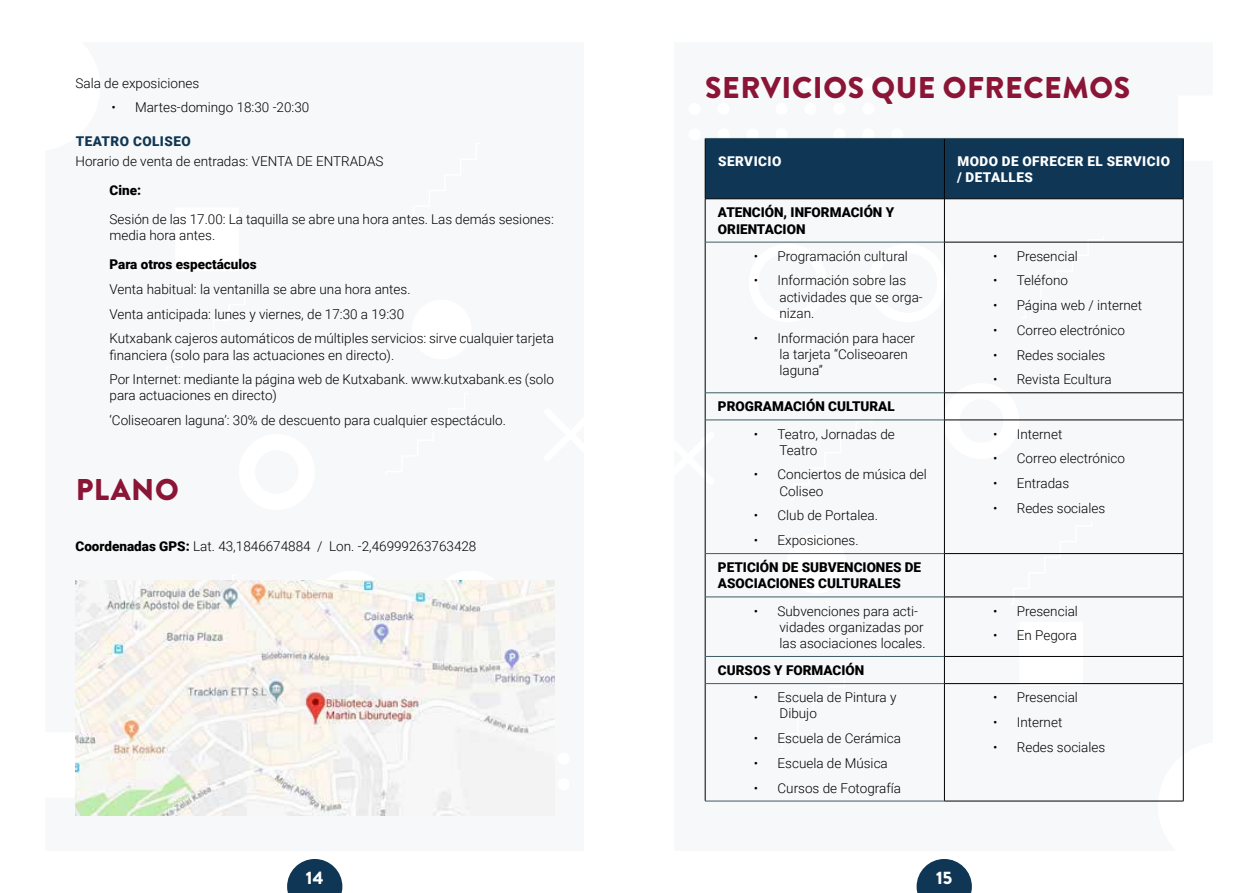
<style>
.page{position:relative;width:1259px;height:893px;background:#fff}
.page>*{position:absolute;margin:0;border:0;box-sizing:border-box;transform-origin:0 0}
.t1{font:900 30px "Brandon Grotesque";letter-spacing:.02em;color:#8a1536}
.t2{font:900 18px "Brandon Grotesque";color:#fff}
.t3{font:300 13.5px/16.2px "Roboto";color:#000}
.t4{font:900 13.5px/16.2px "Roboto";color:#000}
.t5{font:900 13.5px/16.2px "Roboto";letter-spacing:.035em;color:#fff}
.t6{font:900 13.5px "Roboto";letter-spacing:.035em;color:#0f3755}
.s1{font-weight:900}
</style>
<div class="page">
<svg style="left:916px;top:859px;width:56px;height:34px"></svg>
<svg style="left:704px;top:137px;width:480px;height:665px"></svg>
<svg style="left:287px;top:859px;width:55px;height:34px"></svg>
<img style="left:75px;top:580px;width:479px;height:235px">
<div style="left:706px;top:139px;width:477px;height:60px;background:#0f3755"></div>
<hr style="left:944px;top:139px;width:1px;height:60px;background:#000">
<hr style="left:944px;top:199px;width:1px;height:43px;background:#000">
<hr style="left:944px;top:242px;width:1px;height:151px;background:#000">
<svg style="left:944px;top:394px;width:1px;height:26px"></svg>
<hr style="left:944px;top:420px;width:1px;height:133px;background:#000">
<hr style="left:944px;top:554px;width:1px;height:43px;background:#000">
<hr style="left:944px;top:597px;width:1px;height:59px;background:#000">
<svg style="left:944px;top:657px;width:1px;height:26px"></svg>
<hr style="left:944px;top:684px;width:1px;height:117px;background:#000">
<hr style="left:705px;top:139px;width:1px;height:60px;background:#000">
<hr style="left:1183px;top:139px;width:1px;height:60px;background:#000">
<hr style="left:705px;top:199px;width:1px;height:43px;background:#000">
<hr style="left:1183px;top:199px;width:1px;height:43px;background:#000">
<hr style="left:705px;top:242px;width:1px;height:151px;background:#000">
<hr style="left:1183px;top:242px;width:1px;height:151px;background:#000">
<svg style="left:705px;top:394px;width:1px;height:26px"></svg>
<svg style="left:1183px;top:393px;width:1px;height:27px"></svg>
<hr style="left:705px;top:420px;width:1px;height:134px;background:#000">
<hr style="left:1183px;top:420px;width:1px;height:133px;background:#000">
<hr style="left:705px;top:554px;width:1px;height:43px;background:#000">
<hr style="left:1183px;top:554px;width:1px;height:43px;background:#000">
<hr style="left:705px;top:597px;width:1px;height:59px;background:#000">
<hr style="left:1183px;top:597px;width:1px;height:59px;background:#000">
<svg style="left:705px;top:657px;width:1px;height:26px"></svg>
<svg style="left:1183px;top:657px;width:1px;height:26px"></svg>
<hr style="left:705px;top:684px;width:1px;height:117px;background:#000">
<hr style="left:1183px;top:684px;width:1px;height:117px;background:#000">
<hr style="left:705px;top:199px;width:239px;height:1px;background:#000">
<hr style="left:944px;top:199px;width:239px;height:1px;background:#000">
<hr style="left:944px;top:242px;width:239px;height:1px;background:#000">
<hr style="left:944px;top:393px;width:239px;height:1px;background:#000">
<hr style="left:944px;top:420px;width:239px;height:1px;background:#000">
<hr style="left:944px;top:553px;width:239px;height:1px;background:#000">
<hr style="left:944px;top:597px;width:239px;height:1px;background:#000">
<hr style="left:944px;top:656px;width:239px;height:1px;background:#000">
<hr style="left:944px;top:683px;width:239px;height:1px;background:#000">
<hr style="left:944px;top:801px;width:239px;height:1px;background:#000">
<hr style="left:705px;top:138px;width:239px;height:1px;background:#3d5c66">
<hr style="left:944px;top:138px;width:239px;height:1px;background:#3d5c66">
<hr style="left:705px;top:242px;width:239px;height:1px;background:#3d5c66">
<hr style="left:705px;top:393px;width:239px;height:1px;background:#3d5c66">
<hr style="left:705px;top:420px;width:239px;height:1px;background:#3d5c66">
<hr style="left:705px;top:553px;width:239px;height:1px;background:#3d5c66">
<hr style="left:705px;top:597px;width:239px;height:1px;background:#3d5c66">
<hr style="left:705px;top:656px;width:239px;height:1px;background:#3d5c66">
<hr style="left:705px;top:683px;width:239px;height:1px;background:#3d5c66">
<hr style="left:705px;top:801px;width:239px;height:1px;background:#3d5c66">
<p class="t3" style="left:75px;top:74px;width:125px">Sala de exposiciones</p>
<p class="t3" style="left:111px;top:99px;width:199px">• Martes-domingo 18:30 -20:30</p>
<p class="t6" style="left:76px;top:131px;width:117px">TEATRO COLISEO</p>
<p class="t3" style="left:75px;top:153px;width:309px">Horario de venta de entradas: VENTA DE ENTRADAS</p>
<p class="t4" style="left:109px;top:182px;width:33px">Cine:</p>
<p class="t3" style="left:109px;top:211px;width:446px">Sesión de las 17.00: La taquilla se abre una hora antes. Las demás sesiones: media hora antes.</p>
<p class="t4" style="left:109px;top:256px;width:149px">Para otros espectáculos</p>
<p class="t3" style="left:109px;top:276px;width:446px;line-height:24.8px">Venta habitual: la ventanilla se abre una hora antes.<br>Venta anticipada: lunes y viernes, de 17:30 a 19:30<br>Kutxabank cajeros automáticos de múltiples servicios: sirve cualquier tarjeta</p>
<p class="t3" style="left:109px;top:342px;width:446px;line-height:24.8px">financiera (solo para las actuaciones en directo).<br>Por Internet: mediante la página web de Kutxabank. www.kutxabank.es (solo</p>
<p class="t3" style="left:109px;top:383px;width:398px;line-height:24.8px">para actuaciones en directo)<br>‘Coliseoaren laguna’: 30% de descuento para cualquier espectáculo.</p>
<h1 class="t1" style="left:76px;top:469px;width:105px">PLANO</h1>
<p class="t3" style="left:75px;top:537px;width:402px"><span class="s1">Coordenadas GPS:</span> Lat. 43,1846674884 / Lon. -2,46999263763428</p>
<h1 class="t1" style="left:705px;top:67px;width:426px">SERVICIOS QUE OFRECEMOS</h1>
<p class="t5" style="left:718px;top:152px;width:65px">SERVICIO</p>
<p class="t5" style="left:957px;top:152px;width:214px">MODO DE OFRECER EL SERVICIO / DETALLES</p>
<p class="t4" style="left:718px;top:204px;width:178px">ATENCIÓN, INFORMACIÓN Y<br>ORIENTACION</p>
<p class="t3" style="left:754px;top:247px;width:155px">• Programación cultural</p>
<p class="t3" style="left:779px;top:272px;width:145px;text-indent:-26px">• Información sobre las actividades que se orga&shy;nizan.</p>
<p class="t3" style="left:779px;top:329px;width:137px;text-indent:-26px">• Información para hacer la tarjeta “Coliseoaren laguna”</p>
<p class="t3" style="left:993px;top:247px;width:86px">• Presencial</p>
<p class="t3" style="left:993px;top:272px;width:76px">• Teléfono</p>
<p class="t3" style="left:993px;top:297px;width:151px">• Página web / internet</p>
<p class="t3" style="left:993px;top:321px;width:133px">• Correo electrónico</p>
<p class="t3" style="left:993px;top:346px;width:114px">• Redes sociales</p>
<p class="t3" style="left:993px;top:371px;width:120px">• Revista Ecultura</p>
<p class="t4" style="left:718px;top:398px;width:178px">PROGRAMACIÓN CULTURAL</p>
<p class="t3" style="left:779px;top:425px;width:117px;text-indent:-26px">• Teatro, Jornadas de<br>Teatro</p>
<p class="t3" style="left:779px;top:466px;width:149px;text-indent:-26px">• Conciertos de música del<br>Coliseo</p>
<p class="t3" style="left:754px;top:507px;width:125px">• Club de Portalea.</p>
<p class="t3" style="left:754px;top:532px;width:106px">• Exposiciones.</p>
<p class="t3" style="left:993px;top:425px;width:71px">• Internet</p>
<p class="t3" style="left:993px;top:450px;width:133px">• Correo electrónico</p>
<p class="t3" style="left:993px;top:475px;width:78px">• Entradas</p>
<p class="t3" style="left:993px;top:499px;width:114px">• Redes sociales</p>
<p class="t4" style="left:718px;top:559px;width:205px">PETICIÓN DE SUBVENCIONES DE<br>ASOCIACIONES CULTURALES</p>
<p class="t3" style="left:779px;top:602px;width:148px;text-indent:-26px">• Subvenciones para acti&shy;vidades organizadas por las asociaciones locales.</p>
<p class="t3" style="left:993px;top:602px;width:86px">• Presencial</p>
<p class="t3" style="left:993px;top:627px;width:85px">• En Pegora</p>
<p class="t4" style="left:718px;top:662px;width:148px">CURSOS Y FORMACIÓN</p>
<p class="t3" style="left:779px;top:689px;width:118px;text-indent:-26px">• Escuela de Pintura y<br>Dibujo</p>
<p class="t3" style="left:754px;top:730px;width:149px">• Escuela de Cerámica</p>
<p class="t3" style="left:754px;top:754px;width:135px">• Escuela de Música</p>
<p class="t3" style="left:754px;top:779px;width:149px">• Cursos de Fotografía</p>
<p class="t3" style="left:993px;top:689px;width:86px">• Presencial</p>
<p class="t3" style="left:993px;top:713px;width:71px">• Internet</p>
<p class="t3" style="left:993px;top:738px;width:114px">• Redes sociales</p>
<h2 class="t2" style="left:306px;top:865px;width:19px">14</h2>
<h2 class="t2" style="left:936px;top:865px;width:18px">15</h2>
</div>
